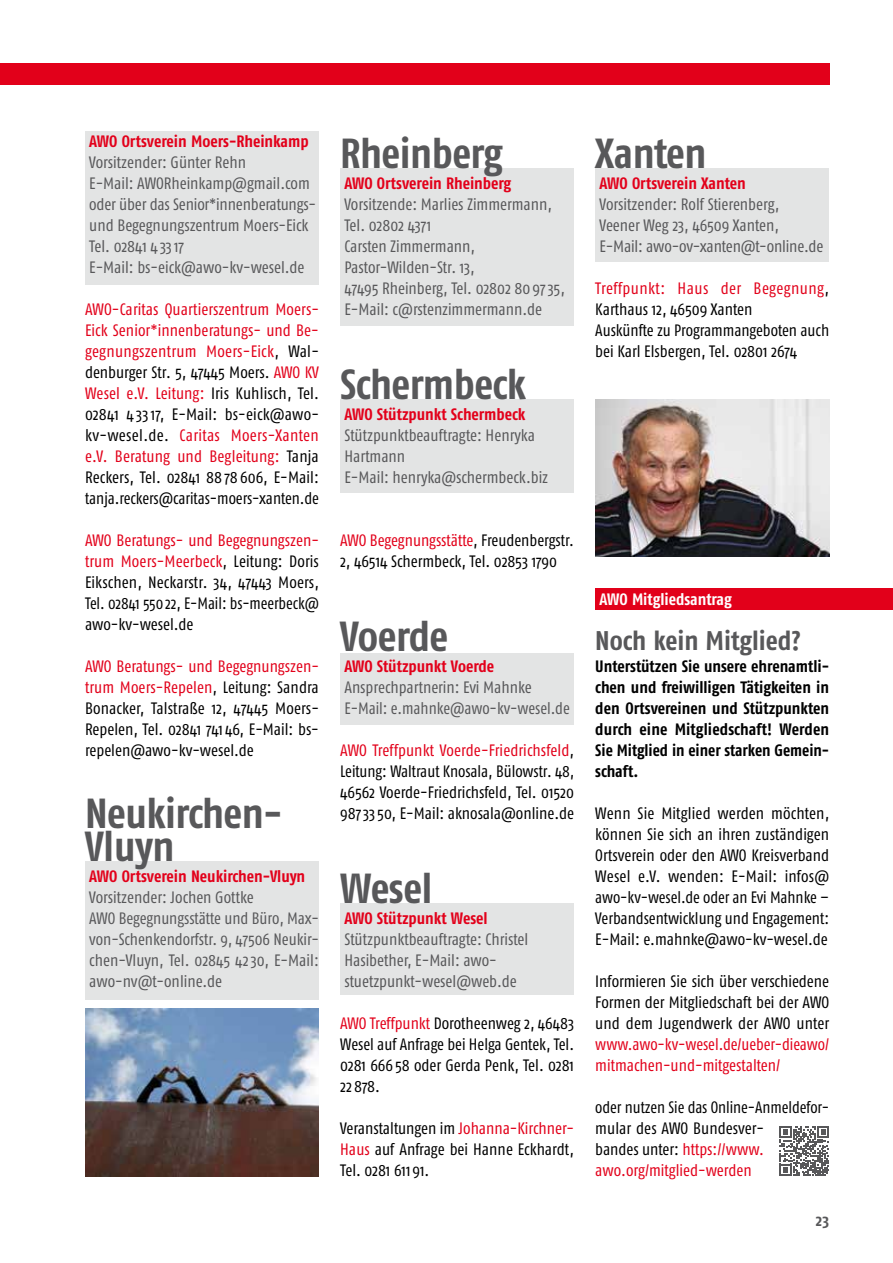
<style>
.page{position:relative;width:893px;height:1263px;background:#fff}
.page>*{position:absolute;margin:0;border:0;box-sizing:border-box;transform-origin:0 0}
.t1{font:700 42px/33px "Fago Co";letter-spacing:-.01em;color:#58585a}
.t2{font:700 27px "Fago Co";color:#58585a}
.t3{font:16.5px/21px "Fago Co";color:#000;text-align:justify}
.t4{font:16.5px/21px "Fago Co";color:#58585a}
.t5{font:700 16.5px/21px "Fago Co";color:#000;text-align:justify}
.t6{font:700 16.5px "Fago Co";color:#e2001a}
.t7{font:16.5px/21px "Fago Co";color:#e2001a}
.t8{font:700 16.5px "Fago Co";letter-spacing:-.005em;color:#fff}
.t9{font:700 16.5px "Fago Co";color:#58585a}
.s1{color:#e2001a}
</style>
<div class="page">
<div style="left:340px;top:903px;width:234px;height:91px;background:#e3e4e4"></div>
<div style="left:340px;top:168px;width:234px;height:158px;background:#e3e4e4"></div>
<div style="left:340px;top:399px;width:234px;height:94px;background:#e3e4e4"></div>
<div style="left:85px;top:132px;width:234px;height:153px;background:#e3e4e4"></div>
<div style="left:85px;top:861px;width:234px;height:138px;background:#e3e4e4"></div>
<div style="left:595px;top:168px;width:234px;height:94px;background:#e3e4e4"></div>
<div style="left:340px;top:653px;width:234px;height:71px;background:#e3e4e4"></div>
<div style="left:0;top:63px;width:829px;height:21px;background:#e2001a"></div>
<img style="left:595px;top:399px;width:234px;height:157px">
<img style="left:85px;top:1008px;width:234px;height:168px">
<div style="left:595px;top:588px;width:298px;height:21px;background:#e2001a"></div>
<svg style="left:779px;top:1126px;width:50px;height:50px"></svg>
<p class="t6" style="left:89px;top:132px;width:221px">AWO Ortsverein Moers-Rheinkamp</p>
<p class="t4" style="left:89px;top:152px;width:228px">Vorsitzender: Günter Rehn<br>E-Mail: AWORheinkamp@gmail.com oder über das Senior*innenberatungs&shy;und Begegnungszentrum Moers-Eick<br>Tel. 02841 4 3317<br>E-Mail: bs-eick@awo-kv-wesel.de</p>
<p class="t3" style="left:85px;top:299px;width:235px"><span class="s1">AWO-Caritas Quartierszentrum Moers-Eick Senior*innenberatungs- und Be&shy;gegnungszentrum Moers-Eick</span>, Wal&shy;denburger Str. 5, 47445 Moers. <span class="s1">AWO KV Wesel e.V. Leitung:</span> Iris Kuhlisch, Tel.<br>02841 4 3317, E-Mail: bs-eick@awo&shy;kv-wesel.de. <span class="s1">Caritas Moers-Xanten e.V. Beratung und Begleitung:</span> Tanja Reckers, Tel. 02841 88 78 606, E-Mail: tanja.reckers@caritas-moers-xanten.de</p>
<p class="t3" style="left:85px;top:530px;width:235px"><span class="s1">AWO Beratungs- und Begegnungszen&shy;trum Moers-Meerbeck</span>, Leitung: Doris Eikschen, Neckarstr. 34, 47443 Moers, Tel. 02841 55022, E-Mail: bs-meerbeck@ awo-kv-wesel.de</p>
<p class="t3" style="left:85px;top:656px;width:235px"><span class="s1">AWO Beratungs- und Begegnungszen&shy;trum Moers-Repelen</span>, Leitung: Sandra Bonacker, Talstraße 12, 47445 Moers-Repelen, Tel. 02841 741 46, E-Mail: bs&shy;repelen@awo-kv-wesel.de</p>
<h1 class="t1" style="left:85px;top:797px;width:199px">Neukirchen-<br>Vluyn</h1>
<p class="t6" style="left:89px;top:867px;width:217px">AWO Ortsverein Neukirchen-Vluyn</p>
<p class="t4" style="left:89px;top:887px;width:231px">Vorsitzender: Jochen Gottke<br>AWO Begegnungsstätte und Büro, Max&shy;von-Schenkendorfstr. 9, 47506 Neukir&shy;chen-Vluyn, Tel. 02845 4230, E-Mail: awo-nv@t-online.de</p>
<h1 class="t1" style="left:340px;top:137px;width:164px">Rheinberg</h1>
<p class="t6" style="left:344px;top:174px;width:168px">AWO Ortsverein Rheinberg</p>
<p class="t4" style="left:344px;top:194px;width:222px">Vorsitzende: Marlies Zimmermann,<br>Tel. 02802 4371<br>Carsten Zimmermann,<br>Pastor-Wilden-Str. 13,<br>47495 Rheinberg, Tel. 02802 80 9735,<br>E-Mail: c@rstenzimmermann.de</p>
<h1 class="t1" style="left:340px;top:368px;width:187px">Schermbeck</h1>
<p class="t6" style="left:344px;top:405px;width:182px">AWO Stützpunkt Schermbeck</p>
<p class="t4" style="left:344px;top:425px;width:205px">Stützpunktbeauftragte: Henryka<br>Hartmann<br>E-Mail: henryka@schermbeck.biz</p>
<p class="t3" style="left:340px;top:530px;width:235px"><span class="s1">AWO Begegnungsstätte</span>, Freudenbergstr.<br>2, 46514 Schermbeck, Tel. 02853 1790</p>
<h1 class="t1" style="left:340px;top:620px;width:110px">Voerde</h1>
<p class="t6" style="left:344px;top:657px;width:151px">AWO Stützpunkt Voerde</p>
<p class="t4" style="left:344px;top:677px;width:227px">Ansprechpartnerin: Evi Mahnke<br>E-Mail: e.mahnke@awo-kv-wesel.de</p>
<p class="t3" style="left:340px;top:740px;width:235px"><span class="s1">AWO Treffpunkt Voerde-Friedrichsfeld</span>, Leitung: Waltraut Knosala, Bülowstr. 48, 46562 Voerde-Friedrichsfeld, Tel. 01520<br>98733 50, E-Mail: aknosala@online.de</p>
<h1 class="t1" style="left:340px;top:872px;width:93px">Wesel</h1>
<p class="t6" style="left:344px;top:909px;width:145px">AWO Stützpunkt Wesel</p>
<p class="t4" style="left:344px;top:929px;width:185px">Stützpunktbeauftragte: Christel<br>Hasibether, E-Mail: awo&shy;stuetzpunkt-wesel@web.de</p>
<p class="t3" style="left:340px;top:1013px;width:235px"><span class="s1">AWO Treffpunkt</span> Dorotheenweg 2, 46483<br>Wesel auf Anfrage bei Helga Gentek, Tel.<br>0281 666 58 oder Gerda Penk, Tel. 0281<br>22 878.</p>
<p class="t3" style="left:340px;top:1118px;width:235px">Veranstaltungen im <span class="s1">Johanna-Kirchner-Haus</span> auf Anfrage bei Hanne Eckhardt, Tel. 0281 611 91.</p>
<h1 class="t1" style="left:595px;top:137px;width:113px">Xanten</h1>
<p class="t6" style="left:600px;top:174px;width:148px">AWO Ortsverein Xanten</p>
<p class="t4" style="left:600px;top:194px;width:225px">Vorsitzender: Rolf Stierenberg,<br>Veener Weg 23, 46509 Xanten,<br>E-Mail: awo-ov-xanten@t-online.de</p>
<p class="t3" style="left:595px;top:278px;width:235px;text-align:left"><span class="s1">Treffpunkt: Haus der Begegnung</span>, Karthaus 12, 46509 Xanten<br>Auskünfte zu Programmangeboten auch bei Karl Elsbergen, Tel. 02801 2674</p>
<p class="t8" style="left:600px;top:589px;width:134px">AWO Mitgliedsantrag</p>
<h2 class="t2" style="left:595px;top:624px;width:207px">Noch kein Mitglied?</h2>
<p class="t5" style="left:595px;top:656px;width:235px">Unterstützen Sie unsere ehrenamtli&shy;chen und freiwilligen Tätigkeiten in den Ortsvereinen und Stützpunkten durch eine Mitgliedschaft! Werden Sie Mitglied in einer starken Gemein&shy;schaft.</p>
<p class="t3" style="left:595px;top:803px;width:235px">Wenn Sie Mitglied werden möchten, können Sie sich an ihren zuständigen Ortsverein oder den AWO Kreisverband Wesel e.V. wenden: E-Mail: infos@ awo-kv-wesel.de oder an Evi Mahnke – Verbandsentwicklung und Engagement:<br>E-Mail: e.mahnke@awo-kv-wesel.de</p>
<p class="t3" style="left:595px;top:971px;width:235px">Informieren Sie sich über verschiedene Formen der Mitgliedschaft bei der AWO und dem Jugendwerk der AWO unter</p>
<p class="t7" style="left:595px;top:1034px;width:235px">www.awo-kv-wesel.de/ueber-dieawo/ mitmachen-und-mitgestalten/</p>
<p class="t3" style="left:595px;top:1097px;width:235px;text-align:left">oder nutzen Sie das Online-Anmeldefor&shy;mular des AWO Bundesver-<br>bandes unter: <span class="s1">https://www. awo.org/mitglied-werden</span></p>
<p class="t9" style="left:816px;top:1211px;width:15px">23</p>
</div>
